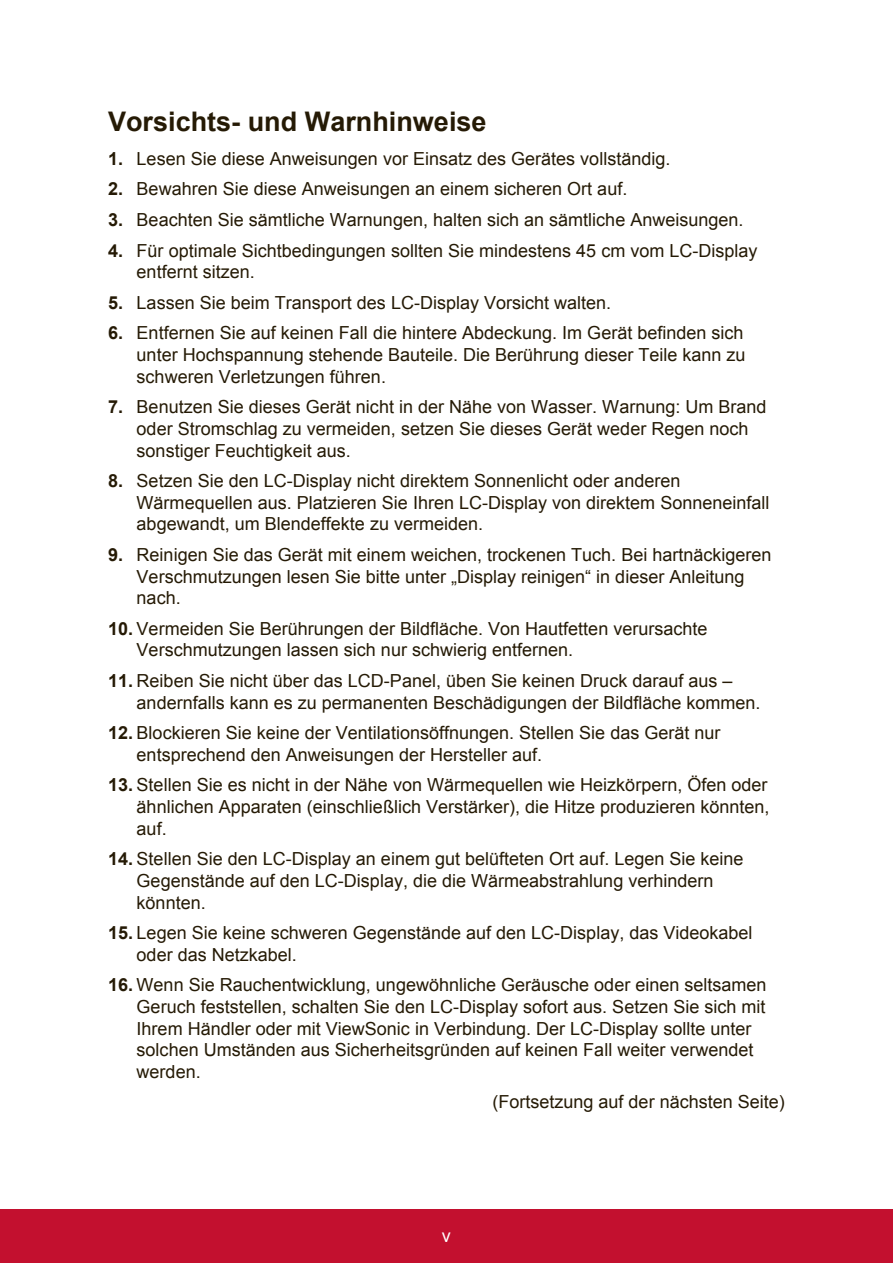
<style>
.page{position:relative;width:893px;height:1263px;background:#fff}
.page>*{position:absolute;margin:0;border:0;box-sizing:border-box;transform-origin:0 0}
.t1{font:700 27px "Arial";color:#251a05}
.t2{font:18px/21.6px "Arial";color:#251a05}
.t3{font:18px "Arial";color:#fff}
.s1{font-weight:700}
</style>
<div class="page">
<div style="left:0;top:1210px;width:892px;height:53px;background:#c3102f"></div>
<h1 class="t1" style="left:108px;top:104px;width:380px">Vorsichts- und Warnhinweise</h1>
<p class="t2" style="left:108px;top:148px;width:563px"><span class="s1">1.</span> Lesen Sie diese Anweisungen vor Einsatz des Gerätes vollständig.</p>
<p class="t2" style="left:108px;top:178px;width:520px"><span class="s1">2.</span> Bewahren Sie diese Anweisungen an einem sicheren Ort auf.</p>
<p class="t2" style="left:108px;top:209px;width:636px"><span class="s1">3.</span> Beachten Sie sämtliche Warnungen, halten sich an sämtliche Anweisungen.</p>
<p class="t2" style="left:136px;top:240px;width:622px;text-indent:-28px"><span class="s1">4.</span> Für optimale Sichtbedingungen sollten Sie mindestens 45 cm vom LC-Display entfernt sitzen.</p>
<p class="t2" style="left:108px;top:292px;width:504px"><span class="s1">5.</span> Lassen Sie beim Transport des LC-Display Vorsicht walten.</p>
<p class="t2" style="left:136px;top:322px;width:610px;text-align:justify;text-indent:-28px"><span class="s1">6.</span> Entfernen Sie auf keinen Fall die hintere Abdeckung. Im Gerät befinden sich unter Hochspannung stehende Bauteile. Die Berührung dieser Teile kann zu schweren Verletzungen führen.</p>
<p class="t2" style="left:136px;top:396px;width:631px;text-indent:-28px"><span class="s1">7.</span> Benutzen Sie dieses Gerät nicht in der Nähe von Wasser. Warnung: Um Brand oder Stromschlag zu vermeiden, setzen Sie dieses Gerät weder Regen noch sonstiger Feuchtigkeit aus.</p>
<p class="t2" style="left:136px;top:470px;width:634px;text-indent:-28px"><span class="s1">8.</span> Setzen Sie den LC-Display nicht direktem Sonnenlicht oder anderen<br>Wärmequellen aus. Platzieren Sie Ihren LC-Display von direktem Sonneneinfall abgewandt, um Blendeffekte zu vermeiden.</p>
<p class="t2" style="left:136px;top:544px;width:636px;text-indent:-28px"><span class="s1">9.</span> Reinigen Sie das Gerät mit einem weichen, trockenen Tuch. Bei hartnäckigeren<br>Verschmutzungen lesen Sie bitte unter „Display reinigen“ in dieser Anleitung nach.</p>
<p class="t2" style="left:136px;top:618px;width:572px;text-indent:-28px"><span class="s1">10.</span> Vermeiden Sie Berührungen der Bildfläche. Von Hautfetten verursachte<br>Verschmutzungen lassen sich nur schwierig entfernen.</p>
<p class="t2" style="left:136px;top:670px;width:625px;text-indent:-28px"><span class="s1">11.</span> Reiben Sie nicht über das LCD-Panel, üben Sie keinen Druck darauf aus – andernfalls kann es zu permanenten Beschädigungen der Bildfläche kommen.</p>
<p class="t2" style="left:136px;top:722px;width:585px;text-indent:-28px"><span class="s1">12.</span> Blockieren Sie keine der Ventilationsöffnungen. Stellen Sie das Gerät nur entsprechend den Anweisungen der Hersteller auf.</p>
<p class="t2" style="left:136px;top:774px;width:634px;text-align:justify;text-indent:-28px"><span class="s1">13.</span> Stellen Sie es nicht in der Nähe von Wärmequellen wie Heizkörpern, Öfen oder ähnlichen Apparaten (einschließlich Verstärker), die Hitze produzieren könnten, auf.</p>
<p class="t2" style="left:136px;top:848px;width:608px;text-indent:-28px"><span class="s1">14.</span> Stellen Sie den LC-Display an einem gut belüfteten Ort auf. Legen Sie keine<br>Gegenstände auf den LC-Display, die die Wärmeabstrahlung verhindern könnten.</p>
<p class="t2" style="left:136px;top:922px;width:617px;text-indent:-28px"><span class="s1">15.</span> Legen Sie keine schweren Gegenstände auf den LC-Display, das Videokabel oder das Netzkabel.</p>
<p class="t2" style="left:136px;top:974px;width:631px;text-indent:-28px"><span class="s1">16.</span> Wenn Sie Rauchentwicklung, ungewöhnliche Geräusche oder einen seltsamen Geruch feststellen, schalten Sie den LC-Display sofort aus. Setzen Sie sich mit Ihrem Händler oder mit ViewSonic in Verbindung. Der LC-Display sollte unter solchen Umständen aus Sicherheitsgründen auf keinen Fall weiter verwendet werden.</p>
<p class="t2" style="left:492px;top:1091px;width:294px">(Fortsetzung auf der nächsten Seite)</p>
<p class="t3" style="left:442px;top:1223px;width:10px">v</p>
</div>
